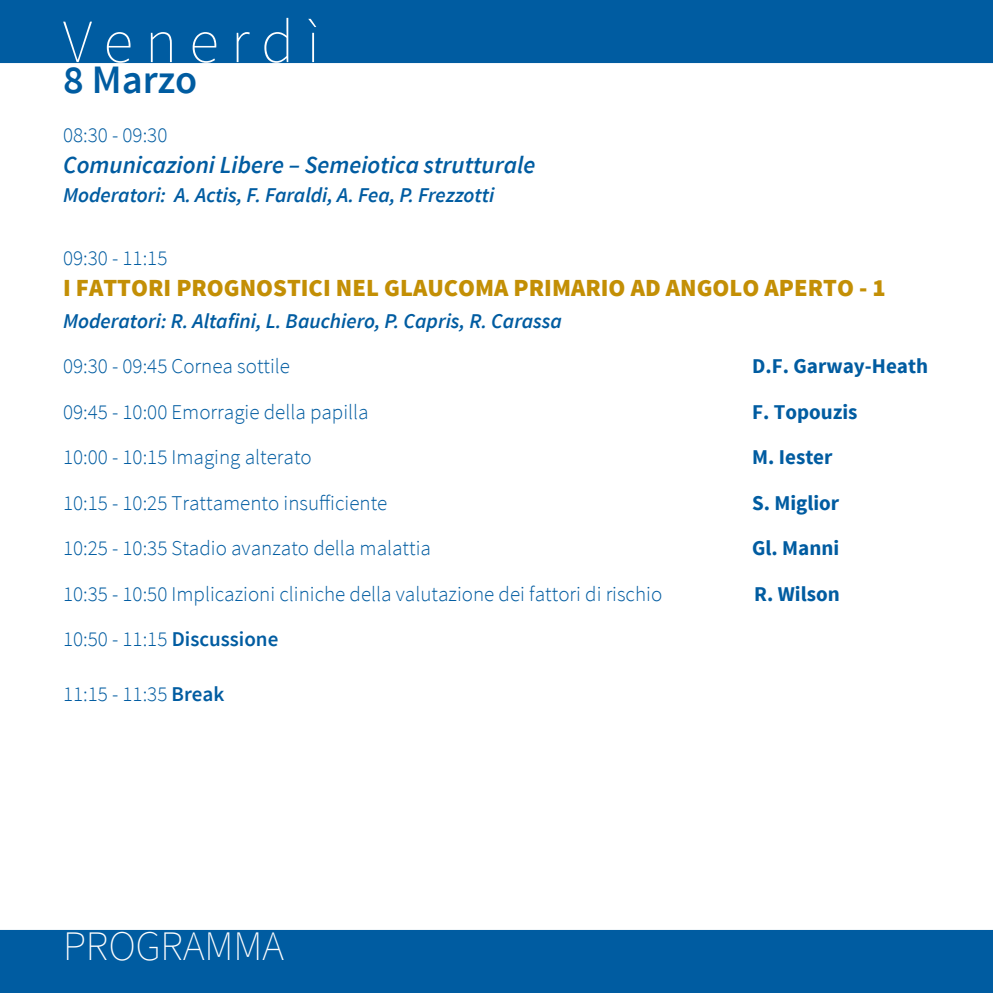
<style>
.page{position:relative;width:993px;height:993px;background:#fff}
.page>*{position:absolute;margin:0;border:0;box-sizing:border-box;transform-origin:0 0}
.t1{font:200 61.25px "Source Sans Pro";letter-spacing:.2em;color:#fff}
.t2{font:200 42px "Source Sans Pro";color:#fff}
.t3{font:600 40.25px "Source Sans Pro";letter-spacing:-.005em;color:#005ca1}
.t4{font:900 24.5px "Source Sans Pro";color:#c38f05}
.t5{font:italic 600 24.5px "Source Sans Pro";color:#005ca1}
.t6{font:300 21px "Source Sans Pro";color:#005ca1}
.t7{font:italic 600 21px "Source Sans Pro";color:#005ca1}
.t8{font:700 21px "Source Sans Pro";color:#005ca1}
.s1{font-weight:600}
</style>
<div class="page">
<div style="left:0;top:0;width:992px;height:992px;background:#005ca1"></div>
<div style="left:0;top:63px;width:992px;height:866px;background:#fff"></div>
<p class="t1" style="left:63px;top:5px;width:258px">Venerdì</p>
<p class="t3" style="left:63px;top:54px;width:135px">8 Marzo</p>
<p class="t6" style="left:63px;top:122px;width:106px">08:30 - 09:30</p>
<p class="t5" style="left:63px;top:150px;width:473px">Comunicazioni Libere – Semeiotica strutturale</p>
<p class="t7" style="left:63px;top:181px;width:432px">Moderatori: A. Actis, F. Faraldi, A. Fea, P. Frezzotti</p>
<p class="t6" style="left:63px;top:245px;width:106px">09:30 - 11:15</p>
<p class="t4" style="left:63px;top:272px;width:824px">I FATTORI PROGNOSTICI NEL GLAUCOMA PRIMARIO AD ANGOLO APERTO - 1</p>
<p class="t7" style="left:63px;top:307px;width:500px">Moderatori: R. Altafini, L. Bauchiero, P. Capris, R. Carassa</p>
<p class="t6" style="left:63px;top:353px;width:228px">09:30 - 09:45 Cornea sottile</p>
<p class="t8" style="left:752px;top:352px;width:177px">D.F. Garway-Heath</p>
<p class="t6" style="left:63px;top:399px;width:307px">09:45 - 10:00 Emorragie della papilla</p>
<p class="t8" style="left:752px;top:398px;width:107px">F. Topouzis</p>
<p class="t6" style="left:63px;top:444px;width:250px">10:00 - 10:15 Imaging alterato</p>
<p class="t8" style="left:752px;top:443px;width:82px">M. Iester</p>
<p class="t6" style="left:63px;top:490px;width:326px">10:15 - 10:25 Trattamento insufficiente</p>
<p class="t8" style="left:752px;top:489px;width:89px">S. Miglior</p>
<p class="t6" style="left:63px;top:535px;width:369px">10:25 - 10:35 Stadio avanzato della malattia</p>
<p class="t8" style="left:752px;top:534px;width:89px">Gl. Manni</p>
<p class="t6" style="left:63px;top:581px;width:600px">10:35 - 10:50 Implicazioni cliniche della valutazione dei fattori di rischio</p>
<p class="t8" style="left:754px;top:580px;width:87px">R. Wilson</p>
<p class="t6" style="left:63px;top:626px;width:217px">10:50 - 11:15 <span class="s1">Discussione</span></p>
<p class="t6" style="left:63px;top:680px;width:163px">11:15 - 11:35 <span class="s1">Break</span></p>
<p class="t2" style="left:63px;top:919px;width:222px">PROGRAMMA</p>
</div>
